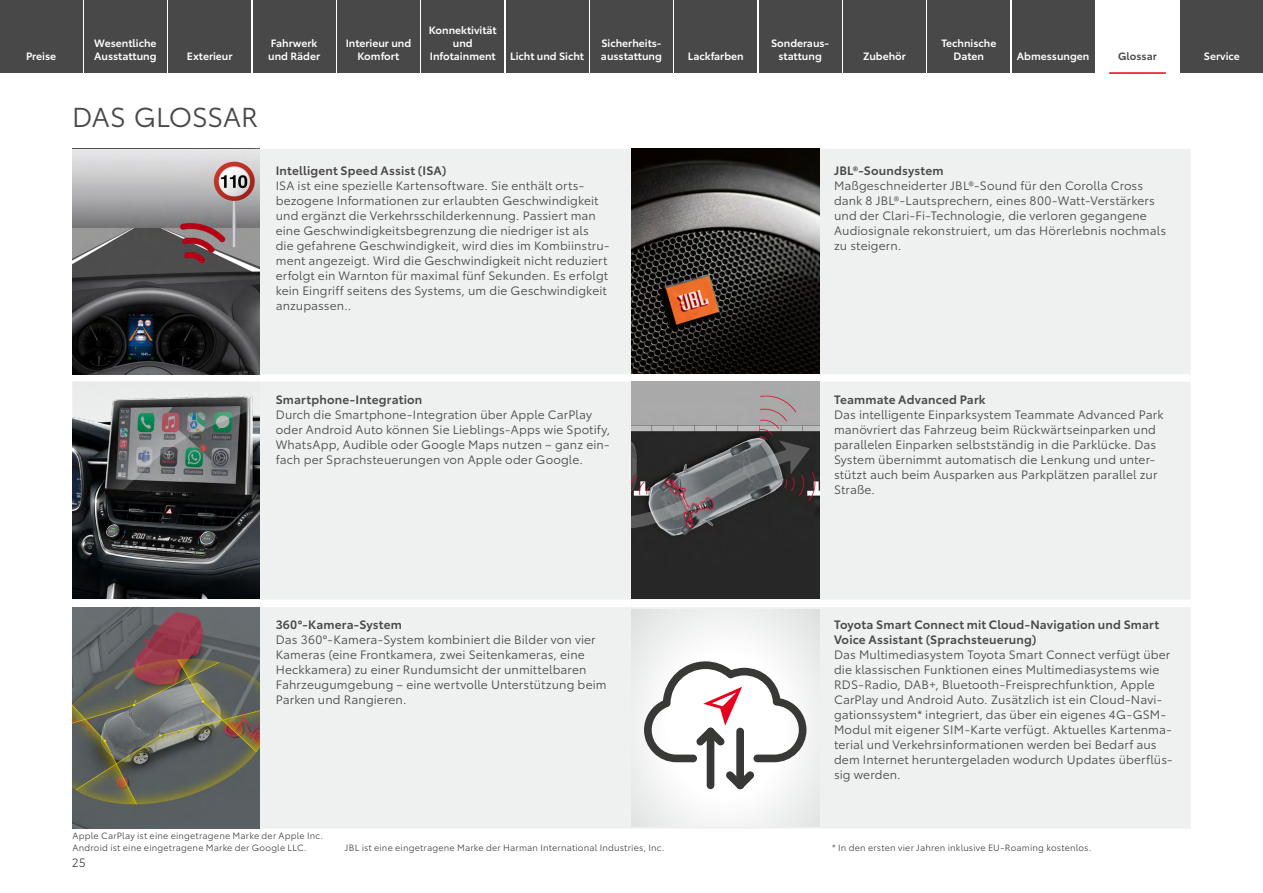
<style>
.page{position:relative;width:1263px;height:893px;background:#fff}
.page>*{position:absolute;margin:0;border:0;box-sizing:border-box;transform-origin:0 0}
._1_Headline{font:27px "Toyota Type";letter-spacing:-.01em;color:#474847}
._1_Glossar_Copy{font:12px/15px "Toyota Type";letter-spacing:.01em;color:#474847}
._1_Glossar_Head{font:600 12px/14.2px "Toyota Type";letter-spacing:.015em;color:#474847}
._1_Verlinkung{font:600 10.5px/12.6px "Toyota Type";color:#fff;text-align:center}
._1_Verlinkung_aktuel{font:600 10.5px "Toyota Type";color:#474847}
._1_Fußzeilen{font:9px "Toyota Type";letter-spacing:.02em;color:#474847}
</style>
<div class="page">
<div style="left:258px;top:149px;width:933px;height:680px;background:#eff0f0"></div>
<div style="left:72px;top:600px;width:187px;height:7px;background:#fff"></div>
<div style="left:259px;top:600px;width:372px;height:7px;background:#fff"></div>
<div style="left:631px;top:600px;width:186px;height:7px;background:#fff"></div>
<div style="left:817px;top:600px;width:374px;height:7px;background:#fff"></div>
<div style="left:72px;top:374px;width:187px;height:8px;background:#fff"></div>
<div style="left:259px;top:374px;width:372px;height:8px;background:#fff"></div>
<div style="left:631px;top:374px;width:186px;height:8px;background:#fff"></div>
<div style="left:817px;top:374px;width:374px;height:8px;background:#fff"></div>
<img style="left:72px;top:149px;width:188px;height:225px">
<img style="left:631px;top:149px;width:188px;height:224px">
<img style="left:72px;top:382px;width:188px;height:217px">
<img style="left:631px;top:382px;width:188px;height:217px">
<img style="left:72px;top:607px;width:188px;height:222px">
<svg style="left:631px;top:609px;width:188px;height:217px"></svg>
<div style="left:707px;top:728px;width:7px;height:61px;background:#383937;border-radius:4px"></div>
<svg style="left:644px;top:661px;width:162px;height:101px"></svg>
<div style="left:736px;top:728px;width:8px;height:61px;background:#383937;border-radius:4px"></div>
<svg style="left:726px;top:771px;width:28px;height:18px"></svg>
<div style="left:0;top:0;width:82px;height:72px;background:#474847"></div>
<div style="left:84px;top:0;width:83px;height:72px;background:#474847"></div>
<div style="left:169px;top:0;width:82px;height:72px;background:#474847"></div>
<div style="left:253px;top:0;width:82px;height:72px;background:#474847"></div>
<div style="left:337px;top:0;width:83px;height:72px;background:#474847"></div>
<div style="left:422px;top:0;width:82px;height:72px;background:#474847"></div>
<div style="left:506px;top:0;width:82px;height:72px;background:#474847"></div>
<div style="left:590px;top:0;width:83px;height:72px;background:#474847"></div>
<div style="left:675px;top:0;width:82px;height:72px;background:#474847"></div>
<div style="left:759px;top:0;width:82px;height:72px;background:#474847"></div>
<div style="left:843px;top:0;width:82px;height:72px;background:#474847"></div>
<div style="left:928px;top:0;width:82px;height:72px;background:#474847"></div>
<div style="left:1012px;top:0;width:82px;height:72px;background:#474847"></div>
<hr style="left:1109px;top:72px;width:57px;height:2px;background:#e7001d">
<div style="left:1181px;top:0;width:82px;height:72px;background:#474847"></div>
<p class="_1_Verlinkung" style="left:26px;top:49px;width:32px">Preise</p>
<p class="_1_Verlinkung" style="left:94px;top:36px;width:64px;text-align:left">Wesentliche<br>Ausstattung</p>
<p class="_1_Verlinkung" style="left:187px;top:49px;width:47px">Exterieur</p>
<p class="_1_Verlinkung" style="left:268px;top:36px;width:53px;text-align:left">Fahrwerk und Räder</p>
<p class="_1_Verlinkung" style="left:346px;top:36px;width:67px">Interieur und<br>Komfort</p>
<p class="_1_Verlinkung" style="left:429px;top:23px;width:69px">Konnektivität und<br>Infotainment</p>
<p class="_1_Verlinkung" style="left:510px;top:49px;width:75px">Licht und Sicht</p>
<p class="_1_Verlinkung" style="left:601px;top:36px;width:63px;text-align:left">Sicherheits&shy;ausstattung</p>
<p class="_1_Headline" style="left:72px;top:97px;width:187px">DAS GLOSSAR</p>
<p class="_1_Glossar_Head" style="left:276px;top:162px;width:172px">Intelligent Speed Assist (ISA)</p>
<p class="_1_Glossar_Copy" style="left:276px;top:177px;width:335px">ISA ist eine spezielle Kartensoftware. Sie enthält orts&shy;bezogene Informationen zur erlaubten Geschwindigkeit und ergänzt die Verkehrsschilderkennung. Passiert man eine Geschwindigkeitsbegrenzung die niedriger ist als die gefahrene Geschwindigkeit, wird dies im Kombiinstru&shy;ment angezeigt. Wird die Geschwindigkeit nicht reduziert erfolgt ein Warnton für maximal fünf Sekunden. Es erfolgt kein Eingriff seitens des Systems, um die Geschwindigkeit anzupassen..</p>
<p class="_1_Verlinkung" style="left:688px;top:49px;width:57px">Lackfarben</p>
<p class="_1_Verlinkung" style="left:771px;top:36px;width:60px">Sonderaus&shy;stattung</p>
<p class="_1_Verlinkung" style="left:863px;top:49px;width:44px">Zubehör</p>
<p class="_1_Verlinkung" style="left:941px;top:36px;width:56px">Technische<br>Daten</p>
<p class="_1_Verlinkung" style="left:1017px;top:49px;width:74px">Abmessungen</p>
<p class="_1_Verlinkung_aktuel" style="left:1118px;top:48px;width:40px">Glossar</p>
<p class="_1_Verlinkung" style="left:1204px;top:49px;width:37px">Service</p>
<p class="_1_Glossar_Head" style="left:834px;top:162px;width:111px">JBL®-Soundsystem</p>
<p class="_1_Glossar_Copy" style="left:834px;top:177px;width:334px">Maßgeschneiderter JBL®-Sound für den Corolla Cross dank 8 JBL®-Lautsprechern, eines 800-Watt-Verstärkers und der Clari-Fi-Technologie, die verloren gegangene Audiosignale rekonstruiert, um das Hörerlebnis nochmals zu steigern.</p>
<p class="_1_Glossar_Head" style="left:276px;top:391px;width:148px">Smartphone-Integration</p>
<p class="_1_Glossar_Copy" style="left:276px;top:406px;width:336px">Durch die Smartphone-Integration über Apple CarPlay oder Android Auto können Sie Lieblings-Apps wie Spotify, WhatsApp, Audible oder Google Maps nutzen – ganz ein&shy;fach per Sprachsteuerungen von Apple oder Google.</p>
<p class="_1_Glossar_Head" style="left:834px;top:391px;width:153px">Teammate Advanced Park</p>
<p class="_1_Glossar_Copy" style="left:834px;top:406px;width:331px">Das intelligente Einparksystem Teammate Advanced Park manövriert das Fahrzeug beim Rückwärtseinparken und parallelen Einparken selbstständig in die Parklücke. Das System übernimmt automatisch die Lenkung und unter&shy;stützt auch beim Ausparken aus Parkplätzen parallel zur Straße.</p>
<p class="_1_Glossar_Head" style="left:276px;top:617px;width:128px">360°-Kamera-System</p>
<p class="_1_Glossar_Copy" style="left:276px;top:632px;width:332px">Das 360°-Kamera-System kombiniert die Bilder von vier Kameras (eine Frontkamera, zwei Seitenkameras, eine Heckkamera) zu einer Rundumsicht der unmittelbaren Fahrzeugumgebung – eine wertvolle Unterstützung beim Parken und Rangieren.</p>
<p class="_1_Glossar_Head" style="left:834px;top:617px;width:327px">Toyota Smart Connect mit Cloud-Navigation und Smart<br>Voice Assistant (Sprachsteuerung)</p>
<p class="_1_Glossar_Copy" style="left:834px;top:646px;width:340px">Das Multimediasystem Toyota Smart Connect verfügt über die klassischen Funktionen eines Multimediasystems wie RDS-Radio, DAB+, Bluetooth-Freisprechfunktion, Apple CarPlay und Android Auto. Zusätzlich ist ein Cloud-Navi&shy;gationssystem* integriert, das über ein eigenes 4G-GSM-Modul mit eigener SIM-Karte verfügt. Aktuelles Kartenma&shy;terial und Verkehrsinformationen werden bei Bedarf aus dem Internet heruntergeladen wodurch Updates überflüs&shy;sig werden.</p>
<p class="_1_Fußzeilen" style="left:73px;top:829px;width:252px">Apple CarPlay ist eine eingetragene Marke der Apple Inc.</p>
<p class="_1_Fußzeilen" style="left:73px;top:841px;width:236px">Android ist eine eingetragene Marke der Google LLC.</p>
<p class="_1_Fußzeilen" style="left:345px;top:841px;width:321px">JBL ist eine eingetragene Marke der Harman International Industries, Inc.</p>
<p class="_1_Fußzeilen" style="left:832px;top:841px;width:261px">* In den ersten vier Jahren inklusive EU-Roaming kostenlos.</p>
<p class="_1_Glossar_Copy" style="left:72px;top:855px;width:15px">25</p>
</div>
